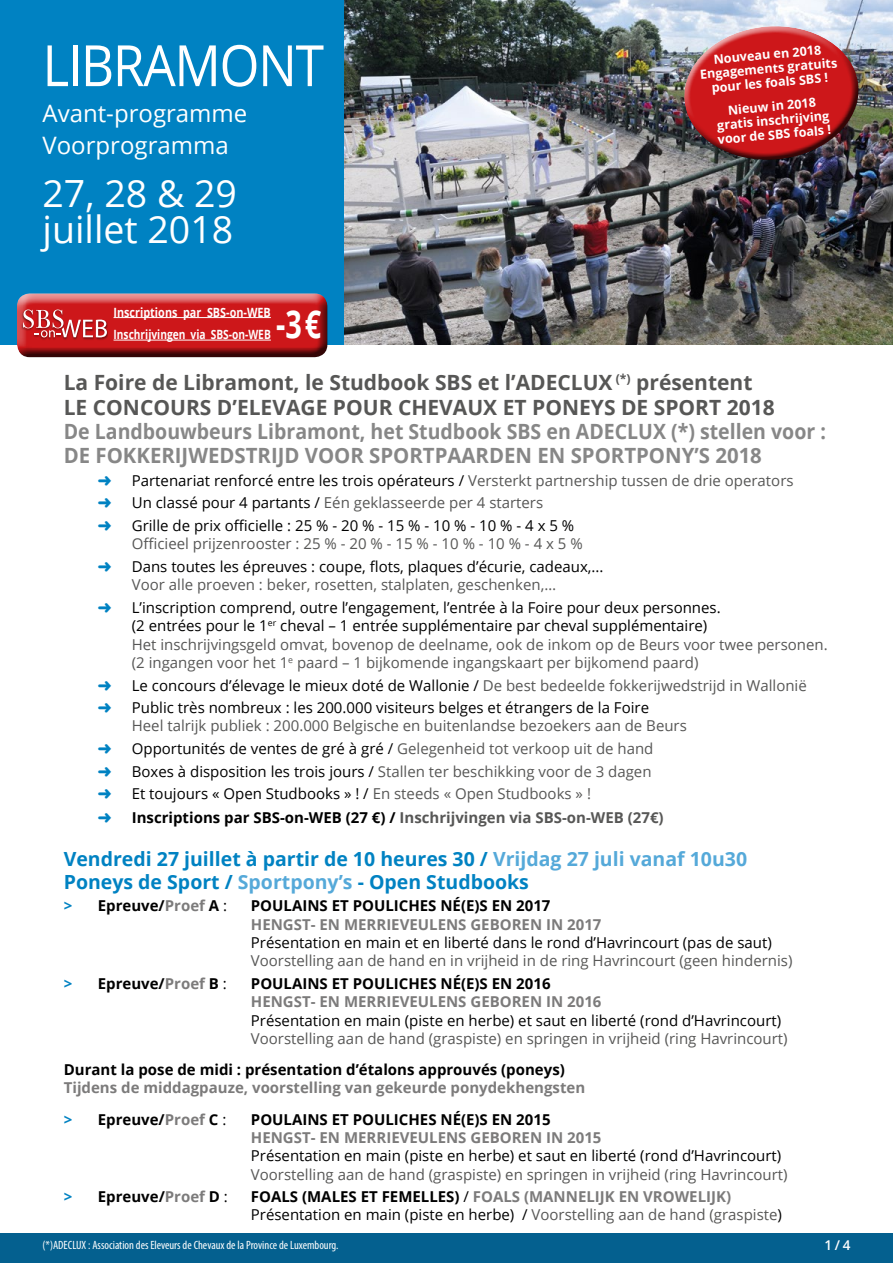
<style>
.page{position:relative;width:893px;height:1263px;background:#fff}
.page>*{position:absolute;margin:0;border:0;box-sizing:border-box;transform-origin:0 0}
.t1{font:57px "Open Sans";letter-spacing:-.025em;color:#fff;scale:.9 1}
.t2{font:700 38.4px "Open Sans";color:#fff;scale:.75 1}
.t3{font:37.5px/36px "Open Sans";color:#fff}
.t4{font:24px/32.7px "Open Sans";color:#fff}
.t5{font:700 21px/24.3px "Open Sans";color:#878787;scale:.93 1}
.t6{font:700 21px/24.3px "Open Sans";color:#575756}
.t7{font:700 19.5px/22.8px "Open Sans";color:#0082c2}
.t8{font:15px/18.3px "Open Sans";color:#575756}
.t9{font:15px/18.3px "Open Sans";color:#000}
.t10{font:700 15px "Open Sans";color:#000}
.t11{font:700 15px/31px "Open Sans";color:#7c7b7b}
.t12{font:700 15px "Open Sans";color:#575756}
.t13{font:600 13.5px "Open Sans";color:#fff}
.t14{font:700 12.75px/22.5px "Open Sans";color:#fff;scale:.85 1}
.t15{font:700 12.6px/14.2px "Open Sans";color:#fff;text-align:center}
.t16{font:condensed 12px "Myriad Pro";color:#fff}
.s1{color:#575756}
.s2{color:#000}
.s3{color:#55a9d9}
.s4{color:#0082c2}
.s5{color:#7c7b7b}
.s6{font-weight:400}
.s7{font-weight:400;color:#000}
.s8{font-weight:700}
.s9{font-weight:700;color:#7c7b7b}
</style>
<div class="page">
<div style="left:0;top:0;width:344px;height:344px;background:#0082c2"></div>
<div style="left:0;top:1233px;width:893px;height:30px;background:#04608f"></div>
<img style="left:344px;top:0;width:549px;height:344px">
<div style="left:6px;top:283px;width:328px;height:75px;background:#0082c2"></div>
<div style="left:10px;top:292px;width:328px;height:66px;background:#000;opacity:.75"></div>
<hr style="left:114px;top:317px;width:157px;height:1px;background:#fff">
<hr style="left:114px;top:340px;width:157px;height:1px;background:#fff">
<img style="left:21px;top:308px;width:87px;height:32px">
<svg style="left:23px;top:309px;width:84px;height:28px;background:#cf5153"></svg>
<img style="left:670px;top:12px;width:202px;height:158px">
<h1 class="t1" style="left:43px;top:26px;width:314px">LIBRAMONT</h1>
<h3 class="t4" style="left:43px;top:96px;width:206px">Avant-programme<br>Voorprogramma</h3>
<h3 class="t3" style="left:43px;top:175px;width:196px">27, 28 &amp; 29 juillet 2018</h3>
<p class="t14" style="left:114px;top:300px;width:187px">Inscriptions par SBS-on-WEB<br>Inschrijvingen via SBS-on-WEB</p>
<h2 class="t2" style="left:276px;top:296px;width:62px">-3 €</h2>
<p class="t15" style="left:698px;top:53px;width:139px;rotate:-5deg">Nouveau en 2018<br>Engagements gratuits pour les foals SBS !</p>
<p class="t15" style="left:715px;top:104px;width:115px;rotate:-5deg">Nieuw in 2018 gratis inschrijving voor de SBS foals !</p>
<h3 class="t6" style="left:64px;top:370px;width:712px">La Foire de Libramont, le Studbook SBS et l’ADECLUX <sup>(*)</sup> présentent<br>LE CONCOURS D’ELEVAGE POUR CHEVAUX ET PONEYS DE SPORT 2018</h3>
<h3 class="t5" style="left:64px;top:419px;width:821px">De Landbouwbeurs Libramont, het Studbook SBS en ADECLUX (*) stellen voor :<br>DE FOKKERIJWEDSTRIJD VOOR SPORTPAARDEN EN SPORTPONY’S 2018</h3>
<p class="t9" style="left:132px;top:471px;width:663px">Partenariat renforcé entre les trois opérateurs / <span class="s1">Versterkt partnership tussen de drie operators</span></p>
<p class="t8" style="left:132px;top:493px;width:413px"><span class="s2">Un classé pour 4 partants /</span> Eén geklasseerde per 4 starters</p>
<p class="t9" style="left:132px;top:516px;width:444px">Grille de prix officielle : 25 % - 20 % - 15 % - 10 % - 10 % - 4 x 5 %</p>
<p class="t8" style="left:132px;top:534px;width:452px">Officieel prijzenrooster : 25 % - 20 % - 15 % - 10 % - 10 % - 4 x 5 %</p>
<p class="t9" style="left:132px;top:557px;width:473px">Dans toutes les épreuves : coupe, flots, plaques d’écurie, cadeaux,...</p>
<p class="t8" style="left:132px;top:575px;width:426px">Voor alle proeven : beker, rosetten, stalplaten, geschenken,…</p>
<p class="t8" style="left:132px;top:598px;width:697px"><span class="s2">L’inscription comprend, outre l’engagement, l’entrée à la Foire pour deux personnes.<br>(2 entrées pour le 1</span><sup>er</sup> <span class="s2">cheval – 1 entrée supplémentaire par cheval supplémentaire)<br></span>Het inschrijvingsgeld omvat, bovenop de deelname, ook de inkom op de Beurs voor twee personen. (2 ingangen voor het 1<sup>e</sup> paard – 1 bijkomende ingangskaart per bijkomend paard)</p>
<p class="t9" style="left:132px;top:675px;width:676px">Le concours d’élevage le mieux doté de Wallonie / <span class="s1">De best bedeelde fokkerijwedstrijd in Wallonië</span></p>
<p class="t9" style="left:132px;top:698px;width:519px">Public très nombreux : les 200.000 visiteurs belges et étrangers de la Foire</p>
<p class="t8" style="left:132px;top:716px;width:557px">Heel talrijk publiek : 200.000 Belgische en buitenlandse bezoekers aan de Beurs</p>
<p class="t9" style="left:132px;top:739px;width:523px">Opportunités de ventes de gré à gré / <span class="s1">Gelegenheid tot verkoop uit de hand</span></p>
<p class="t8" style="left:132px;top:762px;width:521px"><span class="s2">Boxes à disposition les trois jours /</span> Stallen ter beschikking voor de 3 dagen</p>
<p class="t9" style="left:132px;top:784px;width:461px">Et toujours « Open Studbooks » ! / <span class="s1">En steeds « Open Studbooks » !</span></p>
<p class="t12" style="left:132px;top:807px;width:533px"><span class="s2">Inscriptions par SBS-on-WEB (27 €) /</span> Inschrijvingen via SBS-on-WEB (27€)</p>
<h3 class="t7" style="left:64px;top:847px;width:685px">Vendredi 27 juillet à partir de 10 heures 30 / <span class="s3">Vrijdag 27 juli vanaf 10u30<br></span>Poneys de Sport / <span class="s3">Sportpony’s</span> - Open Studbooks</h3>
<p class="t10" style="left:64px;top:895px;width:165px"><span class="s4">&gt;</span> Epreuve/<span class="s5">Proef</span> A <span class="s6">:</span></p>
<p class="t10" style="left:251px;top:895px;width:301px">POULAINS ET POULICHES NÉ(E)S EN 2017</p>
<p class="t11" style="left:251px;top:908px;width:352px">HENGST- EN MERRIEVEULENS GEBOREN IN 2017</p>
<p class="t9" style="left:251px;top:933px;width:522px">Présentation en main et en liberté dans le rond d’Havrincourt (pas de saut)</p>
<p class="t8" style="left:251px;top:951px;width:543px">Voorstelling aan de hand en in vrijheid in de ring Havrincourt (geen hindernis)</p>
<p class="t10" style="left:64px;top:973px;width:165px"><span class="s4">&gt;</span> Epreuve/<span class="s5">Proef</span> B <span class="s6">:</span></p>
<p class="t10" style="left:251px;top:973px;width:301px">POULAINS ET POULICHES NÉ(E)S EN 2016</p>
<p class="t11" style="left:251px;top:986px;width:352px">HENGST- EN MERRIEVEULENS GEBOREN IN 2016</p>
<p class="t9" style="left:251px;top:1011px;width:532px">Présentation en main (piste en herbe) et saut en liberté (rond d’Havrincourt)</p>
<p class="t8" style="left:251px;top:1029px;width:538px">Voorstelling aan de hand (graspiste) en springen in vrijheid (ring Havrincourt)</p>
<p class="t10" style="left:64px;top:1059px;width:503px">Durant la pose de midi : présentation d’étalons approuvés (poneys)</p>
<p class="t11" style="left:64px;top:1072px;width:523px">Tijdens de middagpauze, voorstelling van gekeurde ponydekhengsten <span class="s4">&gt;</span> <span class="s2">Epreuve/</span>Proef <span class="s2">C</span> <span class="s7">:</span></p>
<p class="t10" style="left:251px;top:1108px;width:301px">POULAINS ET POULICHES NÉ(E)S EN 2015</p>
<p class="t11" style="left:251px;top:1121px;width:352px">HENGST- EN MERRIEVEULENS GEBOREN IN 2015</p>
<p class="t9" style="left:251px;top:1146px;width:532px">Présentation en main (piste en herbe) et saut en liberté (rond d’Havrincourt)</p>
<p class="t8" style="left:251px;top:1164px;width:538px">Voorstelling aan de hand (graspiste) en springen in vrijheid (ring Havrincourt)</p>
<p class="t10" style="left:64px;top:1186px;width:166px"><span class="s4">&gt;</span> Epreuve/<span class="s5">Proef</span> D <span class="s6">:</span></p>
<p class="t9" style="left:251px;top:1187px;width:533px"><span class="s8">FOALS (MALES ET FEMELLES)</span> / <span class="s9">FOALS (MANNELIJK EN VROWELIJK)<br></span>Présentation en main (piste en herbe) / <span class="s1">Voorstelling aan de hand (graspiste</span>)</p>
<p class="t16" style="left:43px;top:1238px;width:297px">(*)ADECLUX : Association des Eleveurs de Chevaux de la Province de Luxembourg.</p>
<p class="t13" style="left:824px;top:1236px;width:28px">1 / 4</p>
</div>
